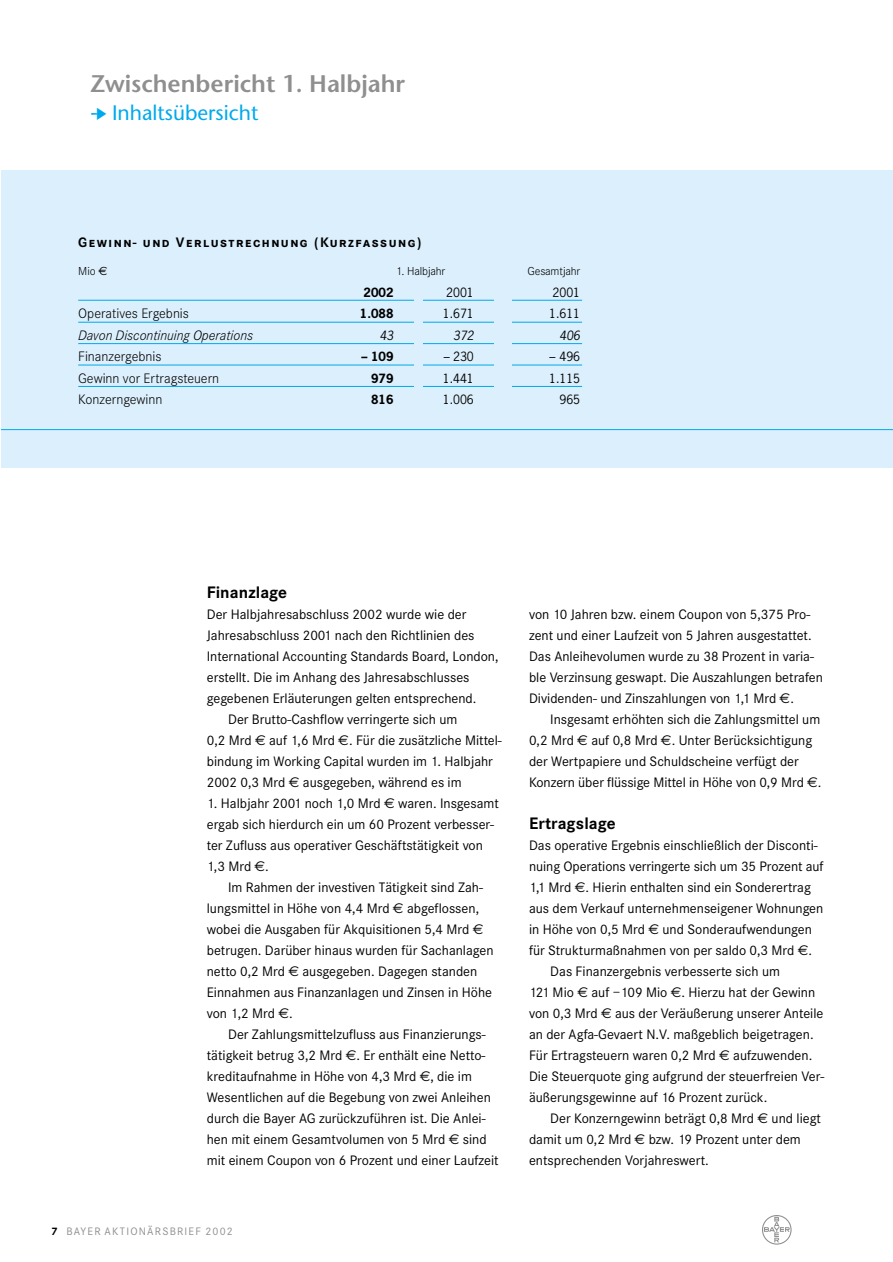
<style>
.page{position:relative;width:893px;height:1262px;background:#fff}
.page>*{position:absolute;margin:0;border:0;box-sizing:border-box;transform-origin:0 0}
.t1{font:600 24px "Stone Sans";color:#8f8f8f}
.t2{font:21px "Stone Sans";color:#00a9ec}
.t3{font:700 17.25px "Corporate S";letter-spacing:.005em;color:#000}
.t4{font:14.25px/21px "Corporate S";color:#000}
.t5{font:300 14.25px "Corporate S";color:#000}
.t6{font:700 14.25px "Corporate SSC";letter-spacing:.1em;color:#000}
.t7{font:italic 300 14.25px "Corporate S";color:#000}
.t8{font:12px "News Gothic";color:#000}
.t9{font:300 12px "Corporate S";letter-spacing:-.015em;color:#000}
.t10{font:700 12px "News Gothic";color:#000}
.t11{font:italic 12px "News Gothic";color:#000}
.t12{font:11.25px "Corporate S";letter-spacing:.105em;color:#8f8f8f}
.s1{font-family:"Euro Sans";font-weight:400}
.s2{font-family:"Euro Sans"}
.s3{font-weight:700;color:#000}
</style>
<div class="page">
<svg style="left:764px;top:1216px;width:25px;height:26px"></svg>
<div style="left:762px;top:1215px;width:29px;height:29px;border:1px solid #8f8f8f;border-radius:50%"></div>
<div style="left:1px;top:170px;width:891px;height:298px;background:#dceffc"></div>
<hr style="left:78px;top:300px;width:504px;height:1px;background:#00a9ec">
<hr style="left:78px;top:322px;width:504px;height:1px;background:#00a9ec">
<hr style="left:78px;top:343px;width:504px;height:1px;background:#00a9ec">
<hr style="left:78px;top:365px;width:504px;height:1px;background:#00a9ec">
<hr style="left:78px;top:386px;width:504px;height:1px;background:#00a9ec">
<div style="left:494px;top:252px;width:17px;height:216px;background:#dceffc"></div>
<div style="left:414px;top:284px;width:9px;height:133px;background:#dceffc"></div>
<hr style="left:1px;top:429px;width:891px;height:1px;background:#00a9ec">
<h1 class="t1" style="left:90px;top:74px;width:316px">Zwischenbericht 1. Halbjahr</h1>
<h2 class="t2" style="left:90px;top:105px;width:169px">➔ Inhaltsübersicht</h2>
<p class="t6" style="left:78px;top:234px;width:345px">Gewinn- und Verlustrechnung (Kurzfassung)</p>
<p class="t9" style="left:78px;top:267px;width:31px">Mio <span class="s1">€</span></p>
<p class="t9" style="left:396px;top:267px;width:50px">1. Halbjahr</p>
<p class="t9" style="left:527px;top:267px;width:54px">Gesamtjahr</p>
<p class="t10" style="left:363px;top:287px;width:31px">2002</p>
<p class="t8" style="left:446px;top:287px;width:29px">2001</p>
<p class="t8" style="left:552px;top:287px;width:29px">2001</p>
<p class="t5" style="left:78px;top:308px;width:112px">Operatives Ergebnis</p>
<p class="t10" style="left:360px;top:309px;width:35px">1.088</p>
<p class="t8" style="left:443px;top:309px;width:33px">1.671</p>
<p class="t8" style="left:549px;top:309px;width:33px">1.611</p>
<p class="t7" style="left:78px;top:329px;width:176px">Davon Discontinuing Operations</p>
<p class="t11" style="left:379px;top:330px;width:15px">43</p>
<p class="t11" style="left:453px;top:330px;width:22px">372</p>
<p class="t11" style="left:559px;top:330px;width:22px">406</p>
<p class="t5" style="left:78px;top:351px;width:85px">Finanzergebnis</p>
<p class="t10" style="left:361px;top:352px;width:33px">– 109</p>
<p class="t8" style="left:444px;top:352px;width:32px">– 230</p>
<p class="t8" style="left:549px;top:352px;width:32px">– 496</p>
<p class="t5" style="left:78px;top:372px;width:143px">Gewinn vor Ertragsteuern</p>
<p class="t10" style="left:371px;top:373px;width:24px">979</p>
<p class="t8" style="left:443px;top:373px;width:33px">1.441</p>
<p class="t8" style="left:549px;top:373px;width:33px">1.115</p>
<p class="t5" style="left:78px;top:394px;width:86px">Konzerngewinn</p>
<p class="t10" style="left:371px;top:394px;width:24px">816</p>
<p class="t8" style="left:443px;top:394px;width:33px">1.006</p>
<p class="t8" style="left:559px;top:394px;width:22px">965</p>
<p class="t3" style="left:207px;top:585px;width:82px">Finanzlage</p>
<p class="t4" style="left:207px;top:604px;width:261px">Der Halbjahresabschluss 2002 wurde wie der</p>
<p class="t4" style="left:207px;top:625px;width:269px">Jahresabschluss 2001 nach den Richtlinien des</p>
<p class="t4" style="left:207px;top:646px;width:293px">International Accounting Standards Board, London,</p>
<p class="t4" style="left:207px;top:667px;width:264px">erstellt. Die im Anhang des Jahresabschlusses</p>
<p class="t4" style="left:207px;top:688px;width:271px">gegebenen Erläuterungen gelten entsprechend.</p>
<p class="t4" style="left:228px;top:709px;width:231px">Der Brutto-Cashflow verringerte sich um</p>
<p class="t4" style="left:207px;top:730px;width:296px">0,2 Mrd <span class="s2">€</span> auf 1,6 Mrd <span class="s2">€</span>. Für die zusätzliche Mittel-</p>
<p class="t4" style="left:207px;top:751px;width:288px">bindung im Working Capital wurden im 1. Halbjahr</p>
<p class="t4" style="left:207px;top:772px;width:256px">2002 0,3 Mrd <span class="s2">€</span> ausgegeben, während es im</p>
<p class="t4" style="left:207px;top:793px;width:293px">1. Halbjahr 2001 noch 1,0 Mrd <span class="s2">€</span> waren. Insgesamt ergab sich hierdurch ein um 60 Prozent verbesser&shy;ter Zufluss aus operativer Geschäftstätigkeit von 1,3 Mrd <span class="s2">€</span>.</p>
<p class="t4" style="left:207px;top:877px;width:288px;text-indent:21px">Im Rahmen der investiven Tätigkeit sind Zah&shy;lungsmittel in Höhe von 4,4 Mrd <span class="s2">€</span> abgeflossen, wobei die Ausgaben für Akquisitionen 5,4 Mrd <span class="s2">€ </span>betrugen. Darüber hinaus wurden für Sachanlagen netto 0,2 Mrd <span class="s2">€</span> ausgegeben. Dagegen standen Einnahmen aus Finanzanlagen und Zinsen in Höhe von 1,2 Mrd <span class="s2">€</span>.</p>
<p class="t4" style="left:207px;top:1024px;width:293px;text-indent:21px">Der Zahlungsmittelzufluss aus Finanzierungs&shy;tätigkeit betrug 3,2 Mrd <span class="s2">€</span>. Er enthält eine Netto&shy;kreditaufnahme in Höhe von 4,3 Mrd <span class="s2">€</span>, die im Wesentlichen auf die Begebung von zwei Anleihen durch die Bayer AG zurückzuführen ist. Die Anlei&shy;hen mit einem Gesamtvolumen von 5 Mrd <span class="s2">€</span> sind mit einem Coupon von 6 Prozent und einer Laufzeit</p>
<p class="t12" style="left:51px;top:1226px;width:183px"><span class="s3">7</span> BAYER AKTIONÄRSBRIEF 2002</p>
<p class="t4" style="left:529px;top:604px;width:295px">von 10 Jahren bzw. einem Coupon von 5,375 Pro&shy;zent und einer Laufzeit von 5 Jahren ausgestattet.<br>Das Anleihevolumen wurde zu 38 Prozent in varia&shy;ble Verzinsung geswapt. Die Auszahlungen betrafen Dividenden- und Zinszahlungen von 1,1 Mrd <span class="s2">€</span>.</p>
<p class="t4" style="left:529px;top:709px;width:294px;text-indent:21px">Insgesamt erhöhten sich die Zahlungsmittel um 0,2 Mrd <span class="s2">€</span> auf 0,8 Mrd <span class="s2">€</span>. Unter Berücksichtigung der Wertpapiere und Schuldscheine verfügt der Konzern über flüssige Mittel in Höhe von 0,9 Mrd <span class="s2">€</span>.</p>
<p class="t3" style="left:529px;top:816px;width:88px">Ertragslage</p>
<p class="t4" style="left:529px;top:835px;width:290px">Das operative Ergebnis einschließlich der Disconti-</p>
<p class="t4" style="left:529px;top:856px;width:296px">nuing Operations verringerte sich um 35 Prozent auf</p>
<p class="t4" style="left:529px;top:877px;width:283px">1,1 Mrd <span class="s2">€</span>. Hierin enthalten sind ein Sonderertrag</p>
<p class="t4" style="left:529px;top:898px;width:296px">aus dem Verkauf unternehmenseigener Wohnungen</p>
<p class="t4" style="left:529px;top:919px;width:284px">in Höhe von 0,5 Mrd <span class="s2">€</span> und Sonderaufwendungen</p>
<p class="t4" style="left:529px;top:940px;width:285px">für Strukturmaßnahmen von per saldo 0,3 Mrd <span class="s2">€</span>.</p>
<p class="t4" style="left:550px;top:961px;width:231px">Das Finanzergebnis verbesserte sich um</p>
<p class="t4" style="left:529px;top:982px;width:288px">121 Mio <span class="s2">€</span> auf –109 Mio <span class="s2">€</span>. Hierzu hat der Gewinn</p>
<p class="t4" style="left:529px;top:1003px;width:296px">von 0,3 Mrd <span class="s2">€</span> aus der Veräußerung unserer Anteile</p>
<p class="t4" style="left:529px;top:1024px;width:286px">an der Agfa-Gevaert N.V. maßgeblich beigetragen.</p>
<p class="t4" style="left:529px;top:1045px;width:285px">Für Ertragsteuern waren 0,2 Mrd <span class="s2">€</span> aufzuwenden.</p>
<p class="t4" style="left:529px;top:1066px;width:297px">Die Steuerquote ging aufgrund der steuerfreien Ver-</p>
<p class="t4" style="left:529px;top:1087px;width:240px">äußerungsgewinne auf 16 Prozent zurück.</p>
<p class="t4" style="left:550px;top:1108px;width:272px">Der Konzerngewinn beträgt 0,8 Mrd <span class="s2">€</span> und liegt</p>
<p class="t4" style="left:529px;top:1129px;width:273px">damit um 0,2 Mrd <span class="s2">€</span> bzw. 19 Prozent unter dem</p>
<p class="t4" style="left:529px;top:1150px;width:181px">entsprechenden Vorjahreswert.</p>
</div>
